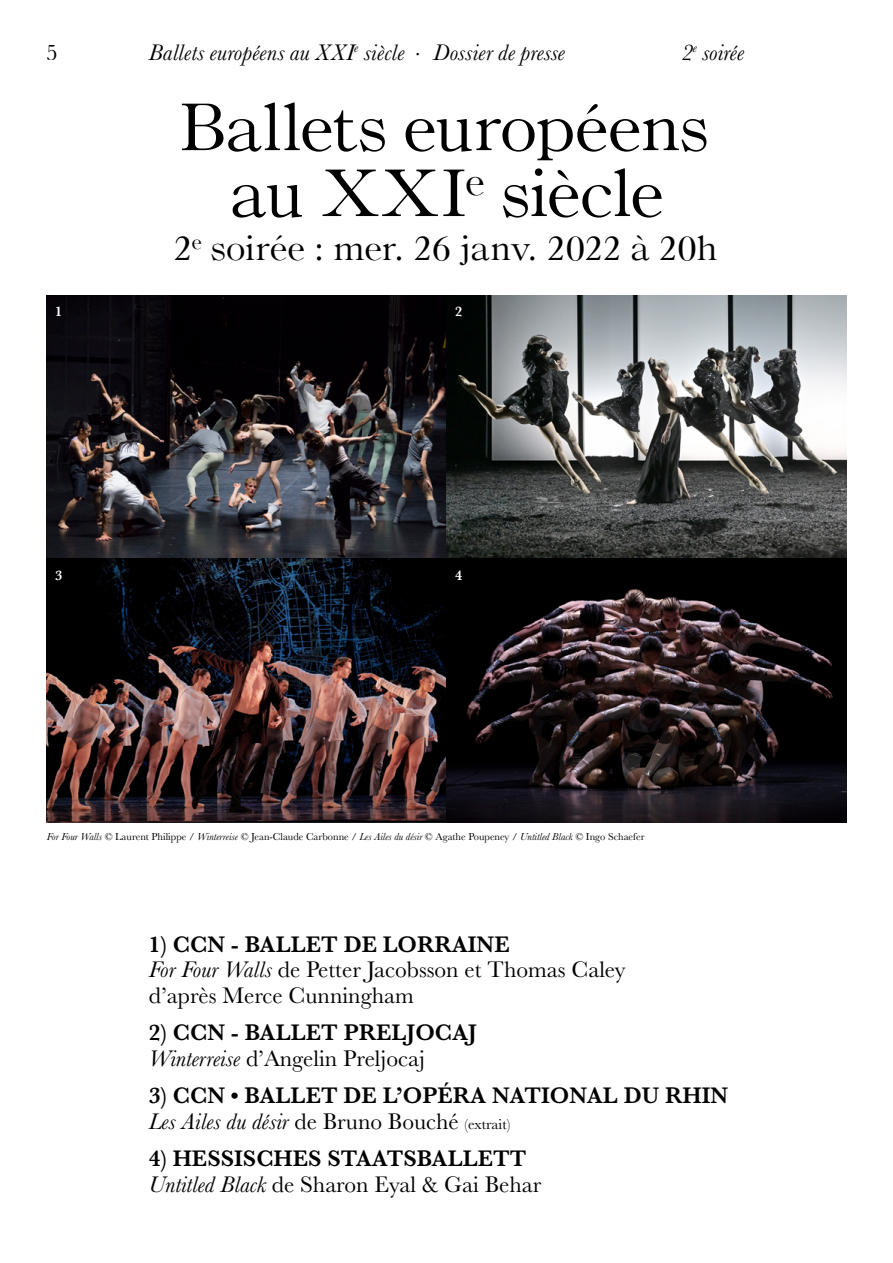
<style>
.page{position:relative;width:893px;height:1263px;background:#fff}
.page>*{position:absolute;margin:0;border:0;box-sizing:border-box;transform-origin:0 0}
.t1{font:64.5px/65.8px "Binny Old Style MTW01";letter-spacing:-.035em;color:#000;text-align:center}
.t2{font:33.75px "Binny Old Style MTW01";letter-spacing:-.035em;color:#000}
.t3{font:600 23.4px/25.5px "Baskerville";color:#000}
.t4{font:23.4px/25.5px "Baskerville";color:#000}
.t5{font:italic 23.4px "Baskerville";letter-spacing:.005em;color:#000}
.t6{font:600 14.25px "Baskerville";color:#fff}
.t7{font:10.5px "Baskerville";color:#000}
.s1{font-style:italic}
.s2{font-weight:600}
.s3{font-weight:400;font-style:italic}
.s4{font-weight:400}
.s5{font-weight:400;font-size:15px}
</style>
<div class="page">
<img style="left:47px;top:295px;width:799px;height:527px">
<p class="t4" style="left:47px;top:40px;width:13px">5</p>
<p class="t5" style="left:149px;top:36px;width:418px">Ballets européens au XXI<sup>e</sup> siècle . Dossier de presse</p>
<p class="t5" style="left:682px;top:36px;width:64px">2<sup>e</sup> soirée</p>
<h1 class="t1" style="left:176px;top:95px;width:534px">Ballets européens au XXI<sup>e</sup> siècle</h1>
<h2 class="t2" style="left:173px;top:228px;width:547px">2<sup>e</sup> soirée : mer. 26 janv. 2022 à 20h</h2>
<p class="t6" style="left:55px;top:302px;width:9px">1</p>
<p class="t6" style="left:455px;top:302px;width:9px">2</p>
<p class="t6" style="left:55px;top:565px;width:9px">3</p>
<p class="t6" style="left:455px;top:565px;width:9px">4</p>
<p class="t7" style="left:47px;top:830px;width:599px"><span class="s1">For Four Walls</span> © Laurent Philippe / <span class="s1">Winterreise</span> © Jean-Claude Carbonne / <span class="s1">Les Ailes du désir</span> © Agathe Poupeney / <span class="s1">Untitled Black</span> © Ingo Schaefer</p>
<p class="t4" style="left:149px;top:931px;width:478px"><span class="s2">1) CCN - BALLET DE LORRAINE<br></span><span class="s1">For Four Walls</span> de Petter Jacobsson et Thomas Caley d’après Merce Cunningham</p>
<p class="t3" style="left:149px;top:1019px;width:330px">2) CCN - BALLET PRELJOCAJ<br><span class="s3">Winterreise</span> <span class="s4">d’Angelin Preljocaj</span></p>
<p class="t3" style="left:149px;top:1082px;width:581px">3) CCN • BALLET DE L’OPÉRA NATIONAL DU RHIN<br><span class="s3">Les Ailes du désir</span> <span class="s4">de Bruno Bouché</span> <span class="s5">(extrait)</span></p>
<p class="t3" style="left:149px;top:1145px;width:394px">4) HESSISCHES STAATSBALLETT<br><span class="s3">Untitled Black</span> <span class="s4">de Sharon Eyal &amp; Gai Behar</span></p>
</div>
